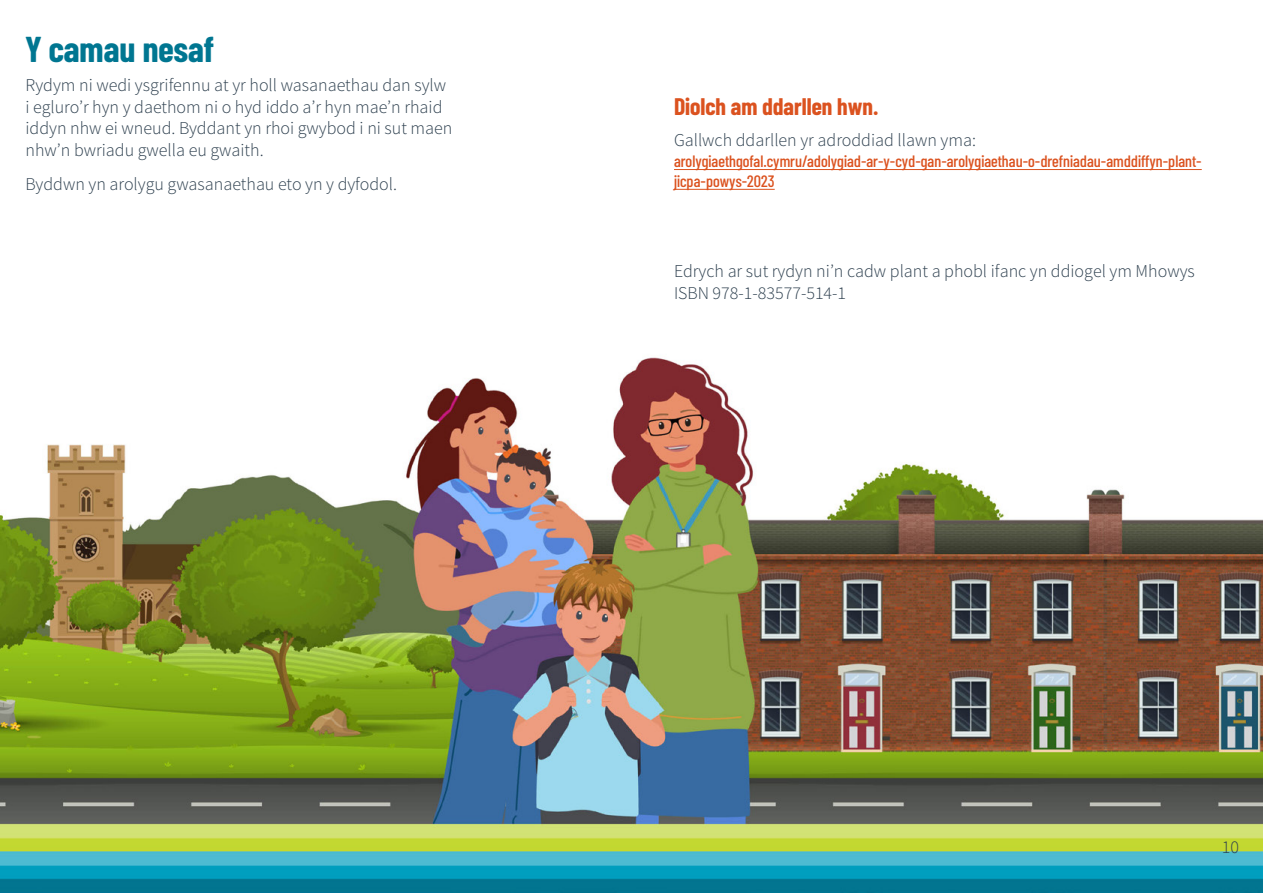
<style>
.page{position:relative;width:1263px;height:893px;background:#fff}
.page>*{position:absolute;margin:0;border:0;box-sizing:border-box;transform-origin:0 0}
.t1{font:700 36px "Barlow Condensed";color:#007691}
.t2{font:700 24px "Barlow Condensed";color:#db521f}
.t3{font:300 18px/21.6px "Source Sans Pro";color:#2e404f}
.t4{font:500 16.5px/19.8px "Barlow Condensed";color:#db521f}
</style>
<div class="page">
<img style="left:0;top:188px;width:1263px;height:705px">
<hr style="left:674px;top:169px;width:528px;height:1px;background:#db521f">
<hr style="left:674px;top:189px;width:101px;height:1px;background:#db521f">
<p class="t1" style="left:26px;top:23px;width:190px">Y camau nesaf</p>
<p class="t3" style="left:26px;top:74px;width:428px">Rydym ni wedi ysgrifennu at yr holl wasanaethau dan sylw i egluro’r hyn y daethom ni o hyd iddo a’r hyn mae’n rhaid iddyn nhw ei wneud. Byddant yn rhoi gwybod i ni sut maen nhw’n bwriadu gwella eu gwaith.</p>
<p class="t3" style="left:26px;top:174px;width:373px">Byddwn yn arolygu gwasanaethau eto yn y dyfodol.</p>
<p class="t2" style="left:674px;top:90px;width:206px">Diolch am ddarllen hwn.</p>
<p class="t3" style="left:674px;top:129px;width:303px">Gallwch ddarllen yr adroddiad llawn yma:</p>
<p class="t4" style="left:674px;top:150px;width:529px">arolygiaethgofal.cymru/adolygiad-ar-y-cyd-gan-arolygiaethau-o-drefniadau-amddiffyn-plant&shy;jicpa-powys-2023</p>
<p class="t3" style="left:674px;top:261px;width:522px">Edrych ar sut rydyn ni’n cadw plant a phobl ifanc yn ddiogel ym Mhowys<br>ISBN 978-1-83577-514-1</p>
<p class="t3" style="left:1222px;top:836px;width:19px">10</p>
</div>
